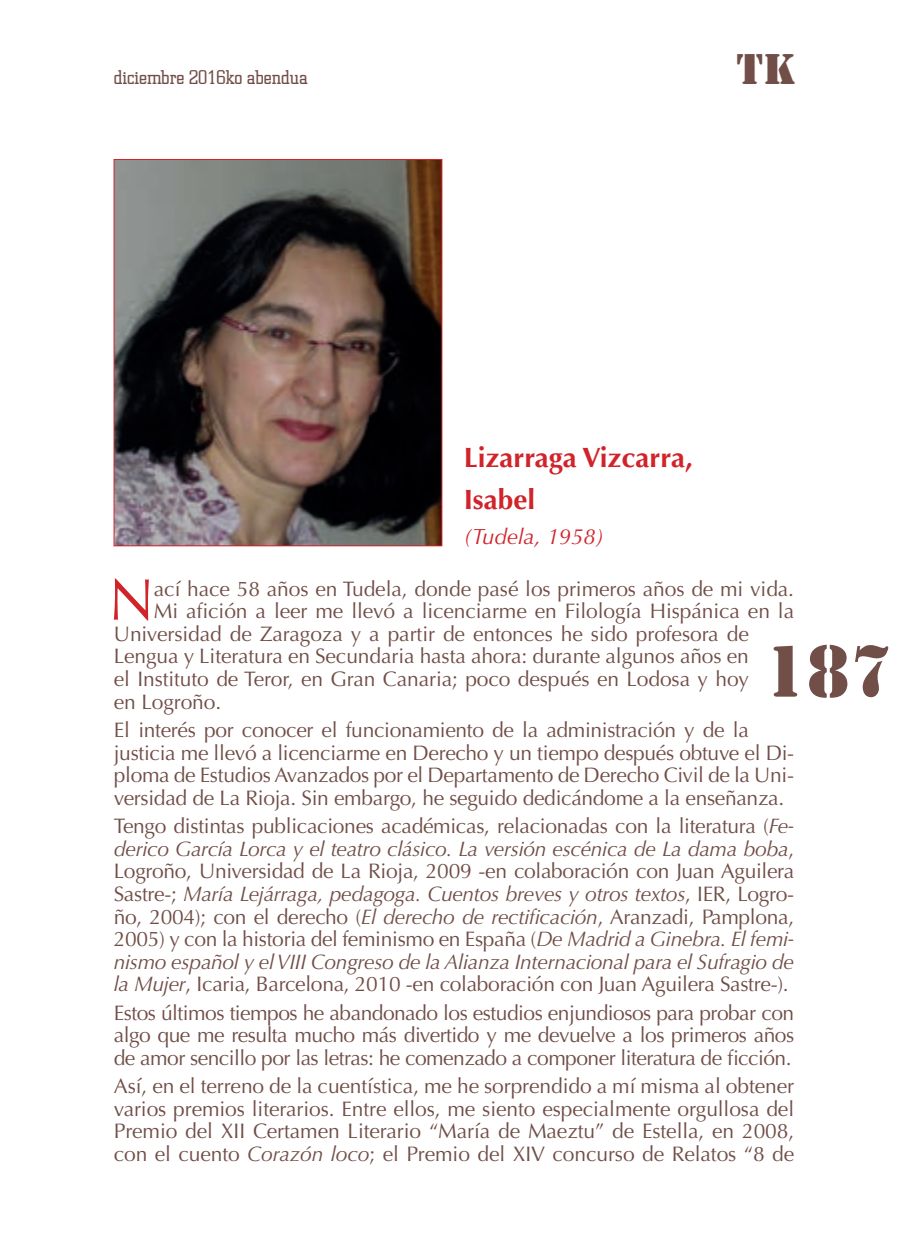
<style>
.page{position:relative;width:908px;height:1249px;background:#fff}
.page>*{position:absolute;margin:0;border:0;box-sizing:border-box;transform-origin:0 0}
.t1{font:68px "Stencil";color:#714e47}
.PARRAFO_PRIMERO{font:58.8px "Optima";color:#d1232a}
.t2{font:40px "Stencil";color:#714e47}
.AUTOR{font:700 28px "Optima";color:#d1232a}
.FECHA_DE_NACIMIENTO{font:italic 22px "Optima";color:#d1232a}
.CUERPO_LIBRO{font:21px/22.6px "Optima";letter-spacing:-.015em;color:#714e47;text-align:justify}
.PARRAFO_PRIMERO-2{font:21px "Optima";letter-spacing:-.005em;color:#714e47}
.t3{font:300 20px "Square Slabserif 711 BT";color:#714e47}
.s1{font-style:italic}
</style>
<div class="page">
<img style="left:116px;top:161px;width:324px;height:383px">
<div style="left:114px;top:159px;width:328px;height:387px;border:1px solid #d1232a"></div>
<p class="t3" style="left:114px;top:64px;width:196px">diciembre 2016ko abendua</p>
<h3 class="t2" style="left:736px;top:43px;width:61px">TK</h3>
<p class="AUTOR" style="left:464px;top:441px;width:231px">Lizarraga Vizcarra,</p>
<p class="AUTOR" style="left:464px;top:483px;width:73px">Isabel</p>
<p class="FECHA_DE_NACIMIENTO" style="left:464px;top:523px;width:142px">(Tudela, 1958)</p>
<p class="PARRAFO_PRIMERO" style="left:108px;top:565px;width:47px">N</p>
<p class="PARRAFO_PRIMERO-2" style="left:154px;top:576px;width:642px">ací hace 58 años en Tudela, donde pasé los primeros años de mi vida.</p>
<p class="PARRAFO_PRIMERO-2" style="left:154px;top:598px;width:642px">Mi afición a leer me llevó a licenciarme en Filología Hispánica en la</p>
<p class="PARRAFO_PRIMERO-2" style="left:114px;top:621px;width:636px">Universidad de Zaragoza y a partir de entonces he sido profesora de</p>
<p class="PARRAFO_PRIMERO-2" style="left:114px;top:644px;width:636px">Lengua y Literatura en Secundaria hasta ahora: durante algunos años en</p>
<p class="PARRAFO_PRIMERO-2" style="left:114px;top:666px;width:636px">el Instituto de Teror, en Gran Canaria; poco después en Lodosa y hoy</p>
<p class="PARRAFO_PRIMERO-2" style="left:114px;top:689px;width:109px">en Logroño.</p>
<p class="CUERPO_LIBRO" style="left:114px;top:718px;width:682px;text-align:left">El interés por conocer el funcionamiento de la administración y de la justicia me llevó a licenciarme en Derecho y un tiempo después obtuve el Di&shy;ploma de Estudios Avanzados por el Departamento de Derecho Civil de la Uni&shy;versidad de La Rioja. Sin embargo, he seguido dedicándome a la enseñanza.</p>
<p class="CUERPO_LIBRO" style="left:114px;top:814px;width:682px">Tengo distintas publicaciones académicas, relacionadas con la literatura (<span class="s1">Fe&shy;derico García Lorca y el teatro clásico. La versión escénica de La dama boba</span>, Logroño, Universidad de La Rioja, 2009 -en colaboración con Juan Aguilera Sastre-; <span class="s1">María Lejárraga, pedagoga. Cuentos breves y otros textos</span>, IER, Logro&shy;ño, 2004); con el derecho (<span class="s1">El derecho de rectificación</span>, Aranzadi, Pamplona, 2005) y con la historia del feminismo en España (<span class="s1">De Madrid a Ginebra. El femi&shy;nismo español y el VIII Congreso de la Alianza Internacional para el Sufragio de la Mujer</span>, Icaria, Barcelona, 2010 -en colaboración con Juan Aguilera Sastre-).</p>
<p class="CUERPO_LIBRO" style="left:114px;top:1001px;width:682px">Estos últimos tiempos he abandonado los estudios enjundiosos para probar con algo que me resulta mucho más divertido y me devuelve a los primeros años de amor sencillo por las letras: he comenzado a componer literatura de ficción.</p>
<p class="CUERPO_LIBRO" style="left:114px;top:1074px;width:682px">Así, en el terreno de la cuentística, me he sorprendido a mí misma al obtener varios premios literarios. Entre ellos, me siento especialmente orgullosa del Premio del XII Certamen Literario “María de Maeztu” de Estella, en 2008, con el cuento <span class="s1">Corazón loco</span>; el Premio del XIV concurso de Relatos “8 de</p>
<h1 class="t1" style="left:764px;top:627px;width:130px">187</h1>
</div>
